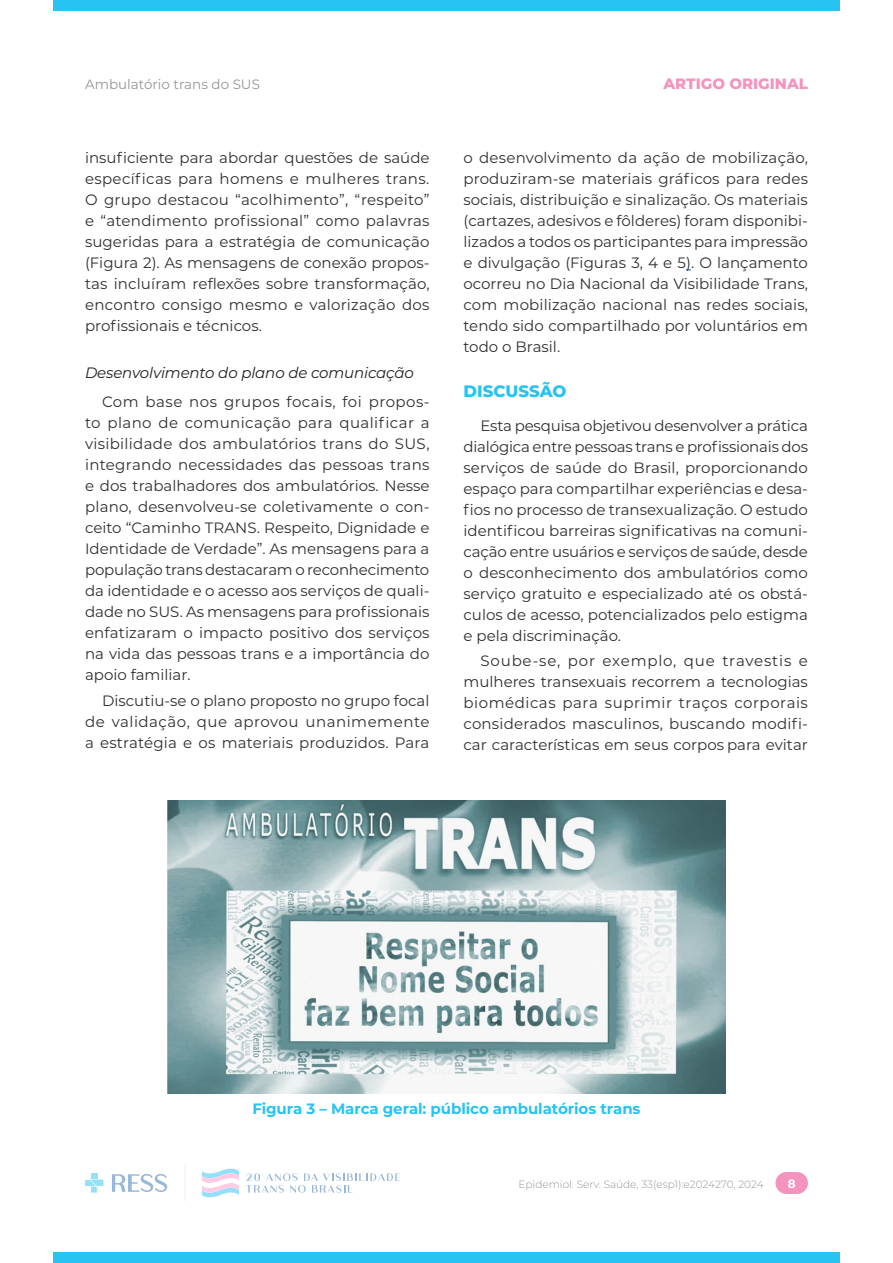
<style>
.page{position:relative;width:893px;height:1263px;background:#fff}
.page>*{position:absolute;margin:0;border:0;box-sizing:border-box;transform-origin:0 0}
.subtitulo{font:800 16.5px "Montserrat";color:#27c3f3}
.t1{font:15px/21px "Montserrat";color:#312f30;text-align:justify}
.legenda{font:700 15px "Montserrat";letter-spacing:-.005em;color:#27c3f3}
.subsubtitulo{font:italic 15px "Montserrat";letter-spacing:-.01em;color:#231f20}
.t2{font:800 15px "Montserrat";color:#f393be}
.t3{font:13.5px "Montserrat";color:#939598}
.t4{font:700 12px "Montserrat";color:#fff}
.t5{font:300 10.5px "Montserrat";color:#939598}
</style>
<div class="page">
<div style="left:53px;top:0;width:787px;height:11px;background:#27c3f3"></div>
<div style="left:53px;top:1252px;width:787px;height:11px;background:#27c3f3"></div>
<div style="left:775px;top:1172px;width:22px;height:22px;background:#f393be;border-radius:50%"></div>
<div style="left:786px;top:1172px;width:22px;height:22px;background:#f393be;border-radius:50%"></div>
<div style="left:786px;top:1172px;width:11px;height:22px;background:#f393be"></div>
<hr style="left:184px;top:1164px;width:1px;height:37px;background:#ededed">
<svg style="left:85px;top:1173px;width:19px;height:19px"></svg>
<svg style="left:112px;top:1174px;width:55px;height:18px"></svg>
<svg style="left:202px;top:1168px;width:37px;height:30px"></svg>
<svg style="left:246px;top:1173px;width:154px;height:20px"></svg>
<img style="left:167px;top:800px;width:559px;height:293px">
<p class="t3" style="left:85px;top:75px;width:176px">Ambulatório trans do SUS</p>
<p class="t2" style="left:663px;top:73px;width:146px">ARTIGO ORIGINAL</p>
<p class="t1" style="left:85px;top:147px;width:346px">insuficiente para abordar questões de saúde específicas para homens e mulheres trans.<br>O grupo destacou “acolhimento”, “respeito” e “atendimento profissional” como palavras sugeridas para a estratégia de comunicação (Figura 2). As mensagens de conexão propos&shy;tas incluíram reflexões sobre transformação, encontro consigo mesmo e valorização dos profissionais e técnicos.</p>
<p class="subsubtitulo" style="left:85px;top:362px;width:330px">Desenvolvimento do plano de comunicação</p>
<p class="t1" style="left:85px;top:391px;width:346px;text-indent:17px">Com base nos grupos focais, foi propos&shy;to plano de comunicação para qualificar a visibilidade dos ambulatórios trans do SUS, integrando necessidades das pessoas trans e dos trabalhadores dos ambulatórios. Nesse plano, desenvolveu-se coletivamente o con&shy;ceito “Caminho TRANS. Respeito, Dignidade e Identidade de Verdade”. As mensagens para a população trans destacaram o reconhecimento da identidade e o acesso aos serviços de quali&shy;dade no SUS. As mensagens para profissionais enfatizaram o impacto positivo dos serviços na vida das pessoas trans e a importância do apoio familiar.</p>
<p class="t1" style="left:85px;top:689px;width:346px;text-indent:17px">Discutiu-se o plano proposto no grupo focal de validação, que aprovou unanimemente a estratégia e os materiais produzidos. Para</p>
<p class="t1" style="left:463px;top:147px;width:346px">o desenvolvimento da ação de mobilização, produziram-se materiais gráficos para redes sociais, distribuição e sinalização. Os materiais (cartazes, adesivos e fôlderes) foram disponibi&shy;lizados a todos os participantes para impressão e divulgação (Figuras 3, 4 e 5). O lançamento ocorreu no Dia Nacional da Visibilidade Trans, com mobilização nacional nas redes sociais, tendo sido compartilhado por voluntários em todo o Brasil.</p>
<p class="subtitulo" style="left:463px;top:379px;width:105px">DISCUSSÃO</p>
<p class="t1" style="left:463px;top:415px;width:346px;text-indent:17px">Esta pesquisa objetivou desenvolver a prática dialógica entre pessoas trans e profissionais dos serviços de saúde do Brasil, proporcionando espaço para compartilhar experiências e desa&shy;fios no processo de transexualização. O estudo identificou barreiras significativas na comuni&shy;cação entre usuários e serviços de saúde, desde o desconhecimento dos ambulatórios como serviço gratuito e especializado até os obstá&shy;culos de acesso, potencializados pelo estigma e pela discriminação.</p>
<p class="t1" style="left:463px;top:650px;width:346px;text-indent:17px">Soube-se, por exemplo, que travestis e mulheres transexuais recorrem a tecnologias biomédicas para suprimir traços corporais considerados masculinos, buscando modifi&shy;car características em seus corpos para evitar</p>
<p class="legenda" style="left:252px;top:1098px;width:390px">Figura 3 – Marca geral: público ambulatórios trans</p>
<p class="t5" style="left:518px;top:1177px;width:247px">Epidemiol. Serv. Saúde, 33(esp1):e2024270, 2024</p>
<p class="t4" style="left:788px;top:1175px;width:9px">8</p>
</div>
